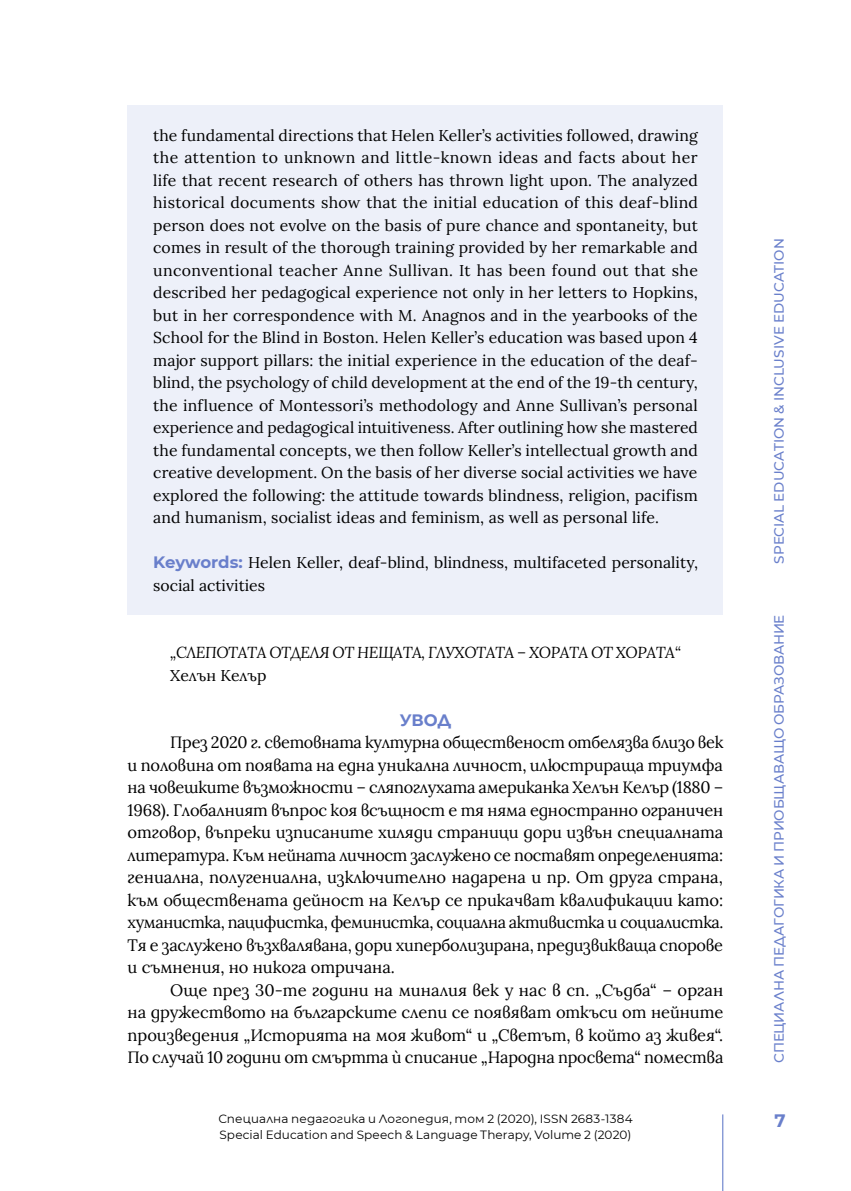
<style>
.page{position:relative;width:851px;height:1191px;background:#fff}
.page>*{position:absolute;margin:0;border:0;box-sizing:border-box;transform-origin:0 0}
.t1{font:700 18px "Montserrat";color:#697fcb}
.t2{font:16.5px/22.5px "Lora";letter-spacing:-.015em;color:#000;text-align:justify}
.t3{font:700 16.5px "Montserrat";color:#697fcb}
.t4{font:15.75px/22.5px "Lora";letter-spacing:.005em;color:#000;text-align:justify}
.t5{font:italic 15.75px "Lora";letter-spacing:-.03em;color:#000}
.t6{font:500 13.5px "Montserrat";letter-spacing:-.01em;color:#697fcb}
.t7{font:12px/15.8px "Montserrat";letter-spacing:.01em;color:#000}
.s1{font-family:"Montserrat";font-weight:700;font-size:16.5px;color:#697fcb}
</style>
<div class="page">
<div style="left:128px;top:106px;width:595px;height:440px;background:#edf0f9"></div>
<div style="left:128px;top:533px;width:595px;height:81px;background:#edf0f9"></div>
<hr style="left:722px;top:1114px;width:1px;height:77px;background:#697fcb">
<p class="t4" style="left:153px;top:123px;width:546px">the fundamental directions that Helen Keller’s activities followed, drawing the attention to unknown and little-known ideas and facts about her life that recent research of others has thrown light upon. The analyzed historical documents show that the initial education of this deaf-blind person does not evolve on the basis of pure chance and spontaneity, but comes in result of the thorough training provided by her remarkable and unconventional teacher Anne Sullivan. It has been found out that she described her pedagogical experience not only in her letters to Hopkins, but in her correspondence with M. Anagnos and in the yearbooks of the School for the Blind in Boston. Helen Keller’s education was based upon 4 major support pillars: the initial experience in the education of the deaf&shy;blind, the psychology of child development at the end of the 19-th century, the influence of Montessori’s methodology and Anne Sullivan’s personal experience and pedagogical intuitiveness. After outlining how she mastered the fundamental concepts, we then follow Keller’s intellectual growth and creative development. On the basis of her diverse social activities we have explored the following: the attitude towards blindness, religion, pacifism and humanism, socialist ideas and feminism, as well as personal life.</p>
<p class="t4" style="left:153px;top:550px;width:546px"><span class="s1">Keywords:</span> Helen Keller, deaf-blind, blindness, multifaceted personality, social activities</p>
<p class="t5" style="left:170px;top:642px;width:512px">„СЛЕПОТАТА ОТДЕЛЯ ОТ НЕЩАТА, ГЛУХОТАТА – ХОРАТА ОТ ХОРАТА“</p>
<p class="t4" style="left:170px;top:663px;width:98px">Хелън Келър</p>
<p class="t3" style="left:400px;top:708px;width:53px">УВОД</p>
<p class="t2" style="left:128px;top:730px;width:597px;text-indent:43px">През 2020 г. световната културна общественост отбелязва близо век и половина от появата на една уникална личност, илюстрираща триумфа на човешките възможности – сляпоглухата американка Хелън Келър (1880 – 1968). Глобалният въпрос коя всъщност е тя няма едностранно ограничен отговор, въпреки изписаните хиляди страници дори извън специалната литература. Към нейната личност заслужено се поставят определенията: гениална, полугениална, изключително надарена и пр. От друга страна, към обществената дейност на Келър се прикачват квалификации като: хуманистка, пацифистка, феминистка, социална активистка и социалистка.<br>Тя е заслужено възхвалявана, дори хиперболизирана, предизвикваща спорове и съмнения, но никога отричана.</p>
<p class="t2" style="left:128px;top:977px;width:597px;text-indent:43px">Още през 30-те години на миналия век у нас в сп. „Съдба“ – орган на дружеството на българските слепи се появяват откъси от нейните произведения „Историята на моя живот“ и „Светът, в който аз живея“.<br>По случай 10 години от смъртта ѝ списание „Народна просвета“ помества</p>
<p class="t7" style="left:218px;top:1110px;width:416px">Специална педагогика и Логопедия, том 2 (2020), ISSN 2683-1384<br>Special Education and Speech &amp; Language Therapy, Volume 2 (2020)</p>
<p class="t6" style="left:769px;top:563px;width:326px;rotate:-90deg">SPECIAL ЕDUCATION &amp; INCLUSIVE ЕDUCATION</p>
<p class="t6" style="left:769px;top:1062px;width:449px;rotate:-90deg">СПЕЦИАЛНА ПЕДАГОГИКА И ПРИОБЩАВАЩО ОБРАЗОВАНИЕ</p>
<p class="t1" style="left:774px;top:1107px;width:13px">7</p>
</div>
